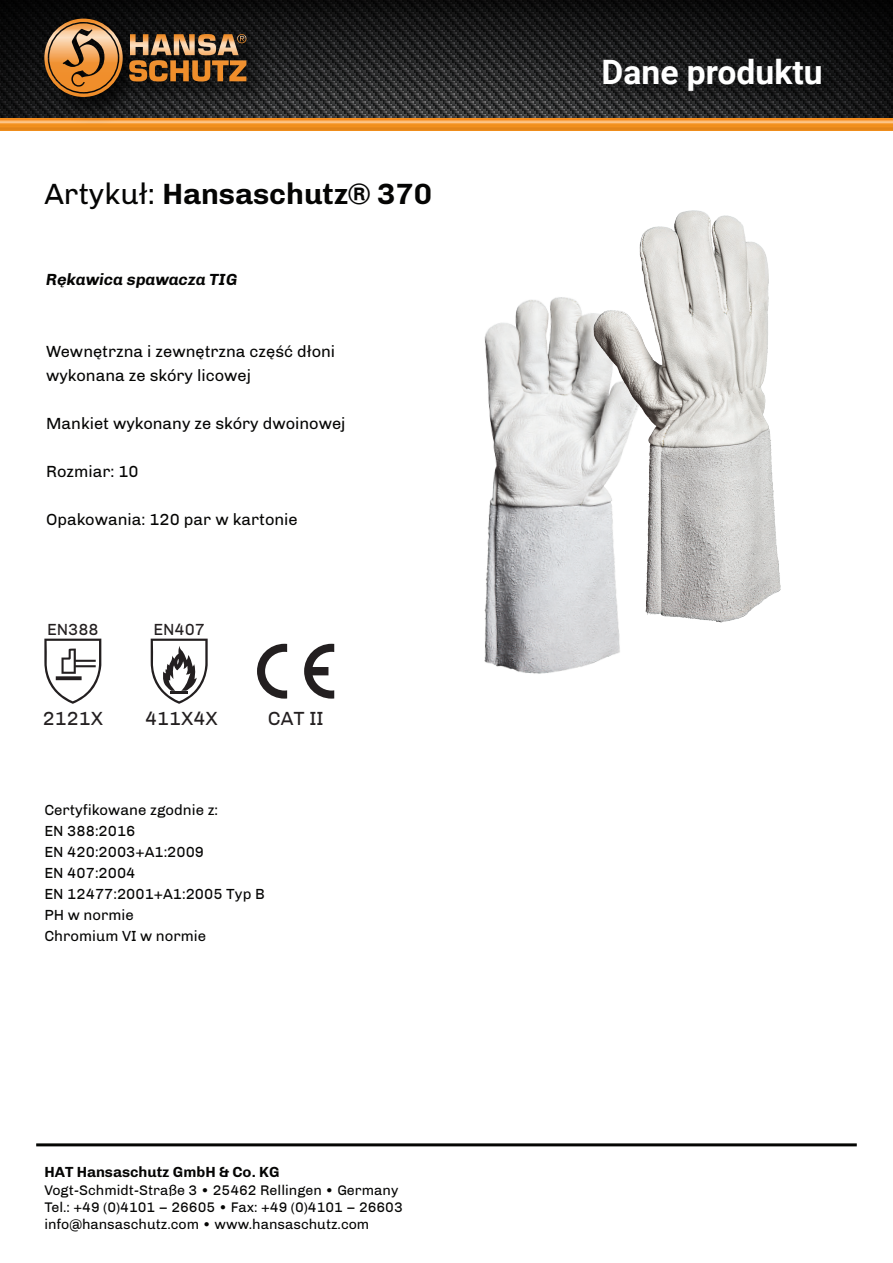
<style>
.page{position:relative;width:893px;height:1263px;background:#fff}
.page>*{position:absolute;margin:0;border:0;box-sizing:border-box;transform-origin:0 0}
.t1{font:700 33.6px "Roboto";color:#fff}
.t2{font:700 30px "Chivo";color:#050504}
.t3{font:19.5px "Chivo";color:#231f20}
.t4{font:16.5px/24px "Chivo";color:#050504}
.t5{font:italic 700 16.5px "Chivo";color:#050504}
.t6{font:16.5px "Chivo";color:#231f20}
.t7{font:15px/21px "Chivo";color:#050504}
.t8{font:700 15px "Chivo";color:#050504}
.t9{font:14.25px/17.1px "Chivo";color:#050504}
.s1{font-weight:400}
</style>
<div class="page">
<svg style="left:0;top:0;width:893px;height:119px;background:#1d1d1c"></svg>
<svg style="left:0;top:119px;width:893px;height:11px;background:#ef9630"></svg>
<hr style="left:36px;top:1143px;width:821px;height:3px;background:#040503">
<img style="left:32px;top:7px;width:248px;height:123px">
<svg style="left:44px;top:19px;width:79px;height:78px;background:#9f6d3c"></svg>
<svg style="left:129px;top:34px;width:117px;height:48px;background:#845c34"></svg>
<img style="left:590px;top:43px;width:266px;height:83px">
<svg style="left:257px;top:644px;width:30px;height:55px"></svg>
<svg style="left:304px;top:644px;width:30px;height:55px"></svg>
<svg style="left:44px;top:639px;width:57px;height:65px"></svg>
<svg style="left:151px;top:639px;width:57px;height:65px"></svg>
<img style="left:484px;top:300px;width:136px;height:374px">
<img style="left:540px;top:210px;width:241px;height:441px">
<h2 class="t2" style="left:44px;top:176px;width:389px"><span class="s1">Artykuł:</span> Hansaschutz® 370</h2>
<p class="t5" style="left:46px;top:269px;width:193px">Rękawica spawacza TIG</p>
<p class="t4" style="left:46px;top:339px;width:291px">Wewnętrzna i zewnętrzna część dłoni wykonana ze skóry licowej</p>
<p class="t4" style="left:46px;top:411px;width:301px">Mankiet wykonany ze skóry dwoinowej</p>
<p class="t4" style="left:46px;top:459px;width:94px">Rozmiar: 10</p>
<p class="t4" style="left:46px;top:507px;width:253px">Opakowania: 120 par w kartonie</p>
<p class="t6" style="left:47px;top:619px;width:53px">EN388</p>
<p class="t6" style="left:153px;top:619px;width:53px">EN407</p>
<h3 class="t3" style="left:43px;top:707px;width:62px">2121X</h3>
<h3 class="t3" style="left:268px;top:707px;width:57px">CAT II</h3>
<h3 class="t3" style="left:145px;top:707px;width:74px">411X4X</h3>
<p class="t7" style="left:44px;top:799px;width:222px">Certyfikowane zgodnie z:<br>EN 388:2016<br>EN 420:2003+A1:2009<br>EN 407:2004<br>EN 12477:2001+A1:2005 Typ B<br>PH w normie<br>Chromium VI w normie</p>
<p class="t8" style="left:44px;top:1163px;width:237px">HAT Hansaschutz GmbH &amp; Co. KG</p>
<p class="t9" style="left:44px;top:1181px;width:360px">Vogt-Schmidt-Straße 3 • 25462 Rellingen • Germany<br>Tel.: +49 (0)4101 – 26605 • Fax: +49 (0)4101 – 26603 info@hansaschutz.com • www.hansaschutz.com</p>
<h1 class="t1" style="left:602px;top:48px;width:223px">Dane produktu</h1>
</div>
